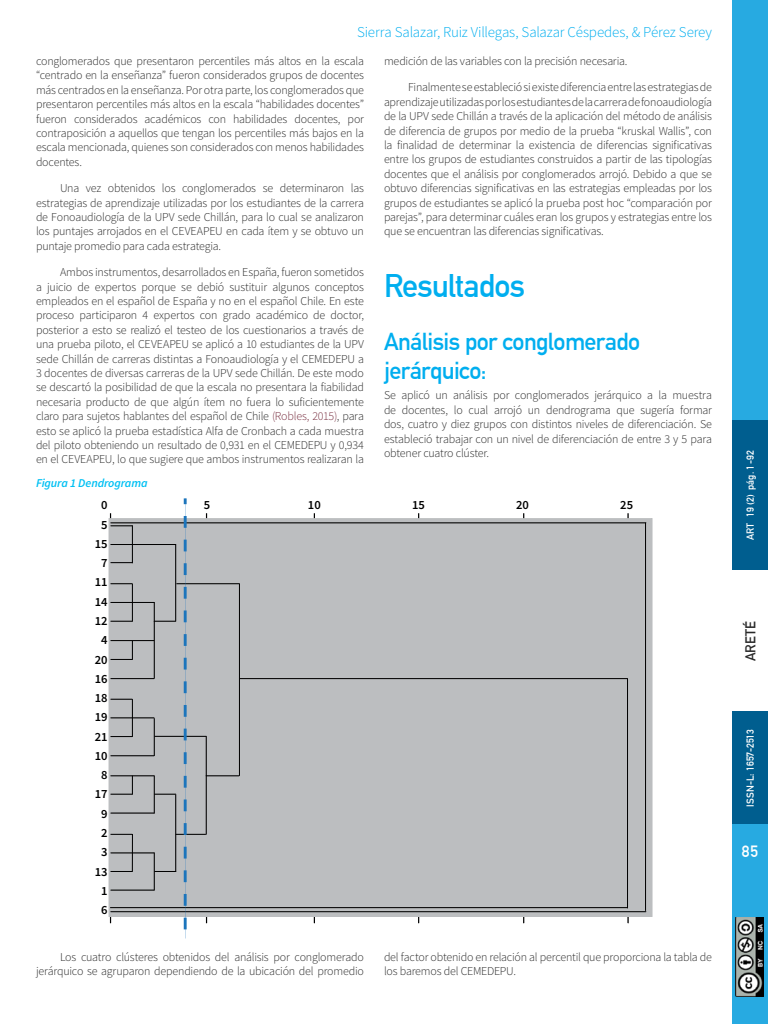
<style>
.page{position:relative;width:768px;height:1024px;background:#fff}
.page>*{position:absolute;margin:0;border:0;box-sizing:border-box;transform-origin:0 0}
.t1{font:700 32px "DIN Alternate";letter-spacing:-.025em;color:#00aeef}
.t2{font:700 24px/28.8px "DIN Alternate";letter-spacing:-.025em;color:#00aeef}
.t3{font:700 16px "DIN Alternate";color:#fff}
.t4{font:300 15px "Source Sans Pro";letter-spacing:-.01em;color:#00aeef}
.t5{font:700 14px "DIN Alternate";letter-spacing:.01em;color:#2a2a2a}
.t6{font:600 12.5px/19.3px "Source Sans Pro";color:#000;text-align:center}
.t7{font:300 12px/14.4px "Source Sans Pro";letter-spacing:-.015em;color:#2a2a2a;text-align:justify}
.t8{font:italic 600 12px "Source Sans Pro";letter-spacing:-.01em;color:#00c0f3}
.t9{font:700 10px "DIN Alternate";letter-spacing:.005em;color:#fff}
.s1{color:#782f40}
</style>
<div class="page">
<hr style="left:206px;top:513px;width:1px;height:410px;background:#000">
<hr style="left:110px;top:513px;width:1px;height:410px;background:#000">
<hr style="left:418px;top:513px;width:1px;height:410px;background:#000">
<hr style="left:314px;top:513px;width:1px;height:410px;background:#000">
<hr style="left:627px;top:513px;width:2px;height:410px;background:#000">
<hr style="left:523px;top:513px;width:1px;height:410px;background:#000">
<div style="left:109px;top:519px;width:543px;height:397px;background:#bcbec0"></div>
<hr style="left:111px;top:523px;width:535px;height:1px;background:#000">
<hr style="left:111px;top:911px;width:535px;height:1px;background:#000">
<hr style="left:645px;top:523px;width:1px;height:388px;background:#000">
<hr style="left:111px;top:678px;width:43px;height:1px;background:#000">
<hr style="left:111px;top:640px;width:43px;height:1px;background:#000">
<hr style="left:111px;top:602px;width:43px;height:1px;background:#000">
<hr style="left:154px;top:602px;width:1px;height:77px;background:#000">
<hr style="left:111px;top:890px;width:43px;height:1px;background:#000">
<hr style="left:111px;top:853px;width:43px;height:1px;background:#000">
<hr style="left:154px;top:853px;width:1px;height:37px;background:#000">
<hr style="left:111px;top:813px;width:43px;height:1px;background:#000">
<hr style="left:111px;top:775px;width:43px;height:1px;background:#000">
<hr style="left:154px;top:776px;width:1px;height:37px;background:#000">
<hr style="left:111px;top:718px;width:43px;height:1px;background:#000">
<hr style="left:111px;top:755px;width:43px;height:1px;background:#000">
<hr style="left:154px;top:718px;width:1px;height:38px;background:#000">
<svg style="left:111px;top:525px;width:21px;height:1px"></svg>
<svg style="left:111px;top:562px;width:21px;height:1px"></svg>
<hr style="left:132px;top:525px;width:1px;height:38px;background:#000">
<svg style="left:111px;top:583px;width:21px;height:1px"></svg>
<svg style="left:111px;top:621px;width:21px;height:1px"></svg>
<hr style="left:132px;top:584px;width:1px;height:38px;background:#000">
<svg style="left:111px;top:699px;width:21px;height:1px"></svg>
<svg style="left:111px;top:736px;width:21px;height:1px"></svg>
<hr style="left:132px;top:699px;width:1px;height:38px;background:#000">
<svg style="left:111px;top:834px;width:21px;height:38px"></svg>
<hr style="left:132px;top:834px;width:1px;height:38px;background:#000">
<svg style="left:111px;top:641px;width:22px;height:19px"></svg>
<svg style="left:111px;top:776px;width:22px;height:19px"></svg>
<svg style="left:154px;top:794px;width:22px;height:1px"></svg>
<svg style="left:154px;top:871px;width:22px;height:1px"></svg>
<hr style="left:175px;top:795px;width:1px;height:76px;background:#000">
<hr style="left:111px;top:544px;width:65px;height:1px;background:#000">
<svg style="left:155px;top:621px;width:21px;height:1px"></svg>
<hr style="left:175px;top:545px;width:1px;height:76px;background:#000">
<hr style="left:155px;top:736px;width:51px;height:1px;background:#000">
<hr style="left:176px;top:834px;width:30px;height:1px;background:#000">
<hr style="left:206px;top:736px;width:1px;height:99px;background:#000">
<hr style="left:176px;top:583px;width:63px;height:1px;background:#000">
<hr style="left:206px;top:775px;width:33px;height:1px;background:#000">
<hr style="left:239px;top:583px;width:1px;height:193px;background:#000">
<hr style="left:240px;top:678px;width:388px;height:1px;background:#000">
<hr style="left:110px;top:907px;width:517px;height:1px;background:#000">
<hr style="left:627px;top:679px;width:1px;height:229px;background:#000">
<svg style="left:184px;top:498px;width:3px;height:6px"></svg>
<svg style="left:184px;top:516px;width:3px;height:419px"></svg>
<div style="left:732px;top:0;width:36px;height:570px;background:#27aae1"></div>
<div style="left:732px;top:712px;width:36px;height:312px;background:#27aae1"></div>
<img style="left:736px;top:917px;width:27px;height:80px">
<div style="left:732px;top:712px;width:36px;height:112px;background:#005e8f"></div>
<div style="left:732px;top:420px;width:36px;height:150px;background:#005e8f"></div>
<p class="t4" style="left:357px;top:23px;width:356px">Sierra Salazar, Ruiz Villegas, Salazar Céspedes, &amp; Pérez Serey</p>
<p class="t7" style="left:36px;top:54px;width:330px">conglomerados que presentaron percentiles más altos en la escala “centrado en la enseñanza” fueron considerados grupos de docentes más centrados en la enseñanza. Por otra parte, los conglomerados que presentaron percentiles más altos en la escala “habilidades docentes” fueron considerados académicos con habilidades docentes, por contraposición a aquellos que tengan los percentiles más bajos en la escala mencionada, quienes son considerados con menos habilidades docentes.</p>
<p class="t7" style="left:36px;top:181px;width:330px;text-indent:24px">Una vez obtenidos los conglomerados se determinaron las estrategias de aprendizaje utilizadas por los estudiantes de la carrera de Fonoaudiología de la UPV sede Chillán, para lo cual se analizaron los puntajes arrojados en el CEVEAPEU en cada ítem y se obtuvo un puntaje promedio para cada estrategia.</p>
<p class="t7" style="left:36px;top:265px;width:330px;text-indent:24px">Ambos instrumentos, desarrollados en España, fueron sometidos a juicio de expertos porque se debió sustituir algunos conceptos empleados en el español de España y no en el español Chile. En este proceso participaron 4 expertos con grado académico de doctor, posterior a esto se realizó el testeo de los cuestionarios a través de una prueba piloto, el CEVEAPEU se aplicó a 10 estudiantes de la UPV sede Chillán de carreras distintas a Fonoaudiología y el CEMEDEPU a 3 docentes de diversas carreras de la UPV sede Chillán. De este modo se descartó la posibilidad de que la escala no presentara la fiabilidad necesaria producto de que algún ítem no fuera lo suficientemente claro para sujetos hablantes del español de Chile <span class="s1">(Robles, 2015)</span>, para esto se aplicó la prueba estadística Alfa de Cronbach a cada muestra del piloto obteniendo un resultado de 0,931 en el CEMEDEPU y 0,934 en el CEVEAPEU, lo que sugiere que ambos instrumentos realizaran la</p>
<p class="t7" style="left:408px;top:48px;width:306px;line-height:26.4px;text-indent:-24px">medición de las variables con la precisión necesaria.<br>Finalmente se estableció si existe diferencia entre las estrategias de</p>
<p class="t7" style="left:384px;top:95px;width:330px">aprendizaje utilizadas por los estudiantes de la carrera de fonoaudiología de la UPV sede Chillán a través de la aplicación del método de análisis de diferencia de grupos por medio de la prueba “kruskal Wallis”, con la finalidad de determinar la existencia de diferencias significativas entre los grupos de estudiantes construidos a partir de las tipologías docentes que el análisis por conglomerados arrojó. Debido a que se obtuvo diferencias significativas en las estrategias empleadas por los grupos de estudiantes se aplicó la prueba post hoc “comparación por parejas”, para determinar cuáles eran los grupos y estrategias entre los que se encuentran las diferencias significativas.</p>
<h1 class="t1" style="left:384px;top:262px;width:143px">Resultados</h1>
<h2 class="t2" style="left:384px;top:326px;width:258px">Análisis por conglomerado jerárquico:</h2>
<p class="t7" style="left:384px;top:388px;width:330px">Se aplicó un análisis por conglomerados jerárquico a la muestra de docentes, lo cual arrojó un dendrograma que sugería formar dos, cuatro y diez grupos con distintos niveles de diferenciación. Se estableció trabajar con un nivel de diferenciación de entre 3 y 5 para obtener cuatro clúster.</p>
<p class="t8" style="left:36px;top:475px;width:113px">Figura 1 Dendrograma</p>
<p class="t6" style="left:95px;top:495px;width:14px">0<br>5<br>15<br>7<br>11<br>14<br>12<br>4<br>20<br>16<br>18<br>19<br>21<br>10<br>8<br>17<br>9<br>2<br>3<br>13<br>1<br>6</p>
<p class="t6" style="left:204px;top:495px;width:8px">5</p>
<p class="t6" style="left:308px;top:495px;width:14px">10</p>
<p class="t6" style="left:412px;top:495px;width:14px">15</p>
<p class="t6" style="left:516px;top:495px;width:14px">20</p>
<p class="t6" style="left:620px;top:495px;width:14px">25</p>
<p class="t7" style="left:36px;top:950px;width:330px;text-align:right">Los cuatro clústeres obtenidos del análisis por conglomerado jerárquico se agruparon dependiendo de la ubicación del promedio</p>
<p class="t7" style="left:384px;top:950px;width:329px">del factor obtenido en relación al percentil que proporciona la tabla de los baremos del CEMEDEPU.</p>
<p class="t9" style="left:743px;top:540px;width:92px;rotate:-90deg">ART 19 (2) pág. 1-92</p>
<p class="t5" style="left:740px;top:661px;width:42px;rotate:-90deg">ARETÉ</p>
<p class="t9" style="left:743px;top:807px;width:79px;rotate:-90deg">ISSN-L: 1657-2513</p>
<h3 class="t3" style="left:742px;top:839px;width:18px">85</h3>
</div>
